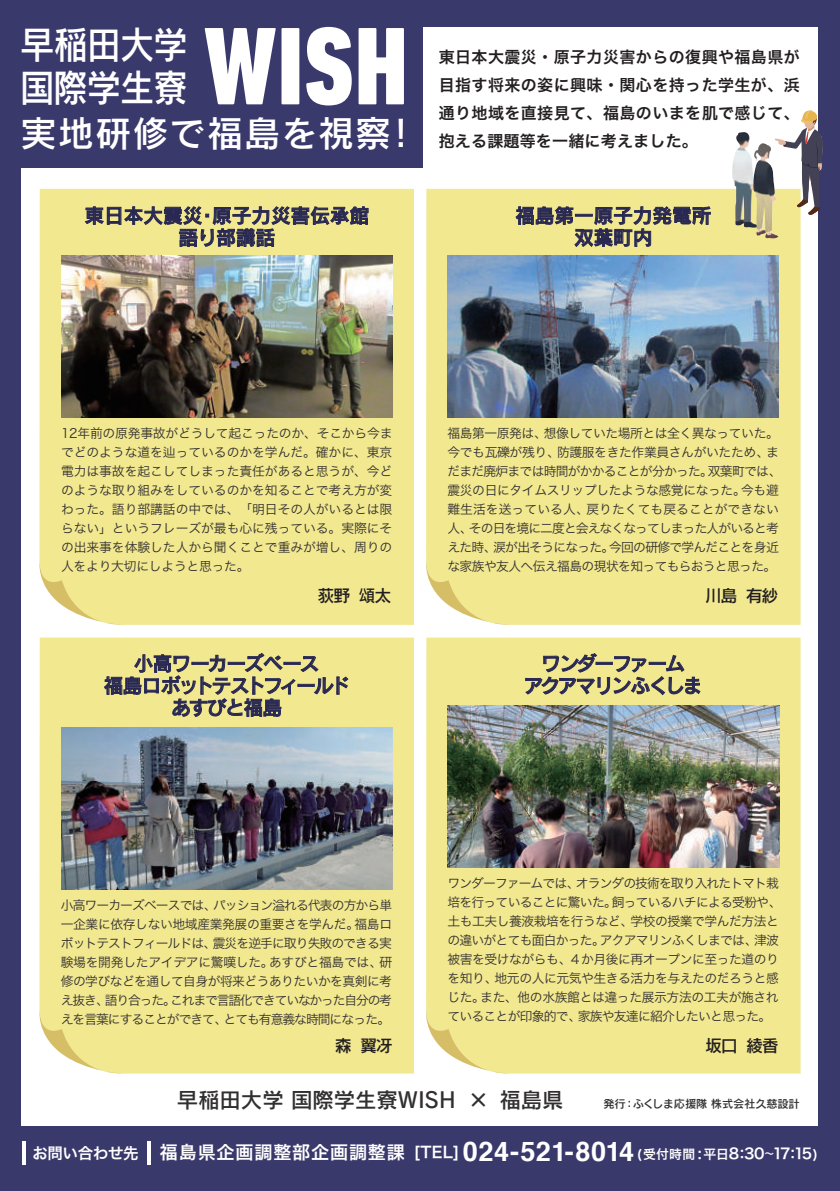
<style>
.page{position:relative;width:840px;height:1191px;background:#fff}
.page>*{position:absolute;margin:0;border:0;box-sizing:border-box;transform-origin:0 0}
.t1{font:800 condensed 112.2px "DIN Next LT Pro";color:#fff}
.t2{font:38.2px/43.4px "Rodin Pro N DB 90 msp RKSJ H";letter-spacing:-.03em;color:#fff;scale:.9 1}
.t3{font:36.2px "Rodin Pro N DB 90 msp RKSJ H";letter-spacing:.03em;color:#fff}
.t4{font:21.4px "Rodin Pro N DB 90 msp RKSJ H";letter-spacing:-.005em;color:#312f30}
.t5{font:19.6px/22px "Rodin Pro N DB 90 msp RKSJ H";color:#282853;text-align:center}
.t6{font:19.6px/22px "Rodin Pro N DB 90 msp RKSJ H";letter-spacing:-.08em;color:#282853;text-align:center}
.t7{font:19.6px/22px "Rodin Pro N DB 90 msp RKSJ H";letter-spacing:-.095em;color:#282853;text-align:center}
.t8{font:18px "Hiragino Sans Pr 6 N W6 90 msp RKSJ H";letter-spacing:.05em;color:#fff}
.t9{font:17px "Rodin Pro N DB 90 msp RKSJ H";letter-spacing:-.07em;color:#231f20}
.t10{font:16px/28px "Hiragino Sans Pr 6 N W6 90 msp RKSJ H";letter-spacing:.025em;color:#231f20;text-align:justify}
.t11{font:12.8px/19px "Hiragino Sans Pr 6 N W3 90 msp RKSJ H";letter-spacing:-.05em;color:#312f30}
.s1{font-size:11.2px}
.s2{font-size:15.4px}
.s3{font-size:15.6px}
.s4{font-family:"Helvetica";font-weight:700;font-size:27px}
.s5{font-size:12.8px}
.s6{font-size:14.6px}
.s7{font-size:9.2px}
</style>
<div class="page">
<div style="left:0;top:0;width:839px;height:1191px;background:#3a396c"></div>
<div style="left:22px;top:27px;width:795px;height:1098px;background:#fff"></div>
<div style="left:0;top:0;width:422px;height:167px;background:#3a396c"></div>
<hr style="left:22px;top:1141px;width:3px;height:23px;background:#fff">
<hr style="left:147px;top:1141px;width:4px;height:23px;background:#fff">
<div style="left:426px;top:189px;width:374px;height:436px;background:#f2e88f"></div>
<svg style="left:426px;top:560px;width:84px;height:65px"></svg>
<div style="left:426px;top:637px;width:374px;height:436px;background:#f2e88f"></div>
<svg style="left:426px;top:1008px;width:84px;height:65px"></svg>
<div style="left:39px;top:189px;width:375px;height:436px;background:#f2e88f"></div>
<svg style="left:39px;top:560px;width:85px;height:65px"></svg>
<div style="left:39px;top:637px;width:375px;height:436px;background:#f2e88f"></div>
<svg style="left:39px;top:1008px;width:85px;height:65px"></svg>
<img style="left:447px;top:255px;width:331px;height:162px">
<svg style="left:515px;top:206px;width:195px;height:41px;background:#bab37e"></svg>
<svg style="left:85px;top:206px;width:283px;height:41px;background:#bcb57f"></svg>
<img style="left:447px;top:705px;width:331px;height:162px">
<svg style="left:525px;top:653px;width:175px;height:42px;background:#cdc583"></svg>
<img style="left:61px;top:727px;width:331px;height:162px">
<svg style="left:104px;top:653px;width:244px;height:64px;background:#cbc383"></svg>
<img style="left:61px;top:255px;width:331px;height:162px">
<svg style="left:774px;top:110px;width:48px;height:106px"></svg>
<img style="left:731px;top:132px;width:21px;height:96px">
<img style="left:752px;top:143px;width:25px;height:95px">
<h2 class="t2" style="left:20px;top:21px;width:188px">早稲田大学国際学生寮</h2>
<h1 class="t1" style="left:203px;top:2px;width:206px">WISH</h1>
<h3 class="t3" style="left:21px;top:109px;width:399px">実地研修で福島を視察！</h3>
<h3 class="t5" style="left:85px;top:204px;width:286px">東日本大震災・原子力災害伝承館語り部講話</h3>
<p class="t10" style="left:438px;top:42px;width:362px">東日本大震災・原子力災害からの復興や福島県が目指す将来の姿に興味・関心を持った学生が、浜通り地域を直接見て、福島のいまを肌で感じて、抱える課題等を一緒に考えました。</p>
<h3 class="t5" style="left:515px;top:204px;width:197px">福島第一原子力発電所双葉町内</h3>
<p class="t11" style="left:61px;top:422px;width:333px;text-align:justify">12年前の原発事故がどうして起こったのか、そこから今までどのような道を辿っているのかを学んだ。確かに、東京電力は事故を起こしてしまった責任があると思うが、今どのような取り組みをしているのかを知ることで考え方が変わった。語り部講話の中では、「明日その人がいるとは限らない」というフレーズが最も心に残っている。実際にその出来事を体験した人から聞くことで重みが増し、周りの人をより大切にしようと思った。</p>
<h3 class="t9" style="left:317px;top:584px;width:75px">荻野 頌太</h3>
<h3 class="t6" style="left:104px;top:652px;width:247px">小高ワーカーズベース<br>福島ロボットテストフィールドあすびと福島</h3>
<p class="t11" style="left:447px;top:422px;width:336px">福島第一原発は、想像していた場所とは全く異なっていた。今でも瓦礫が残り、防護服をきた作業員さんがいたため、まだまだ廃炉までは時間がかかることが分かった。双葉町では、震災の日にタイムスリップしたような感覚になった。今も避難生活を送っている人、戻りたくても戻ることができない人、その日を境に二度と会えなくなってしまった人がいると考えた時、涙が出そうになった。今回の研修で学んだことを身近な家族や友人へ伝え福島の現状を知ってもらおうと思った。</p>
<h3 class="t9" style="left:704px;top:584px;width:75px">川島 有紗</h3>
<h3 class="t7" style="left:523px;top:652px;width:180px">ワンダーファーム<br>アクアマリンふくしま</h3>
<p class="t11" style="left:61px;top:894px;width:333px;text-align:justify">小高ワーカーズベースでは、パッション溢れる代表の方から単一企業に依存しない地域産業発展の重要さを学んだ。福島ロボットテストフィールドは、震災を逆手に取り失敗のできる実験場を開発したアイデアに驚嘆した。あすびと福島では、研修の学びなどを通して自身が将来どうありたいかを真剣に考え抜き、語り合った。これまで言語化できていなかった自分の考えを言葉にすることができて、とても有意義な時間になった。</p>
<p class="t11" style="left:447px;top:872px;width:336px">ワンダーファームでは、オランダの技術を取り入れたトマト栽培を行っていることに驚いた。飼っているハチによる受粉や、土も工夫し養液栽培を行うなど、学校の授業で学んだ方法との違いがとても面白かった。アクアマリンふくしまでは、津波被害を受けながらも、４か月後に再オープンに至った道のりを知り、地元の人に元気や生きる活力を与えたのだろうと感じた。また、他の水族館とは違った展示方法の工夫が施されていることが印象的で、家族や友達に紹介したいと思った。</p>
<h3 class="t9" style="left:335px;top:1034px;width:59px">森 翼冴</h3>
<h3 class="t4" style="left:177px;top:1085px;width:624px">早稲田大学 国際学生寮WISH × 福島県　　<span class="s1">発行：ふくしま応援隊 株式会社久慈設計</span></h3>
<h3 class="t9" style="left:704px;top:1034px;width:75px">坂口 綾香</h3>
<h3 class="t8" style="left:32px;top:1136px;width:786px"><span class="s2">お問い合わせ先</span> 福島県企画調整部企画調整課 <span class="s3">[TEL]</span> <span class="s4">024-521-8014</span> <span class="s5">(受付時間</span> <span class="s6">:</span><span class="s5">平日</span><span class="s6">8:30</span><span class="s7">～</span><span class="s6">17:15</span><span class="s5">)</span></h3>
</div>
